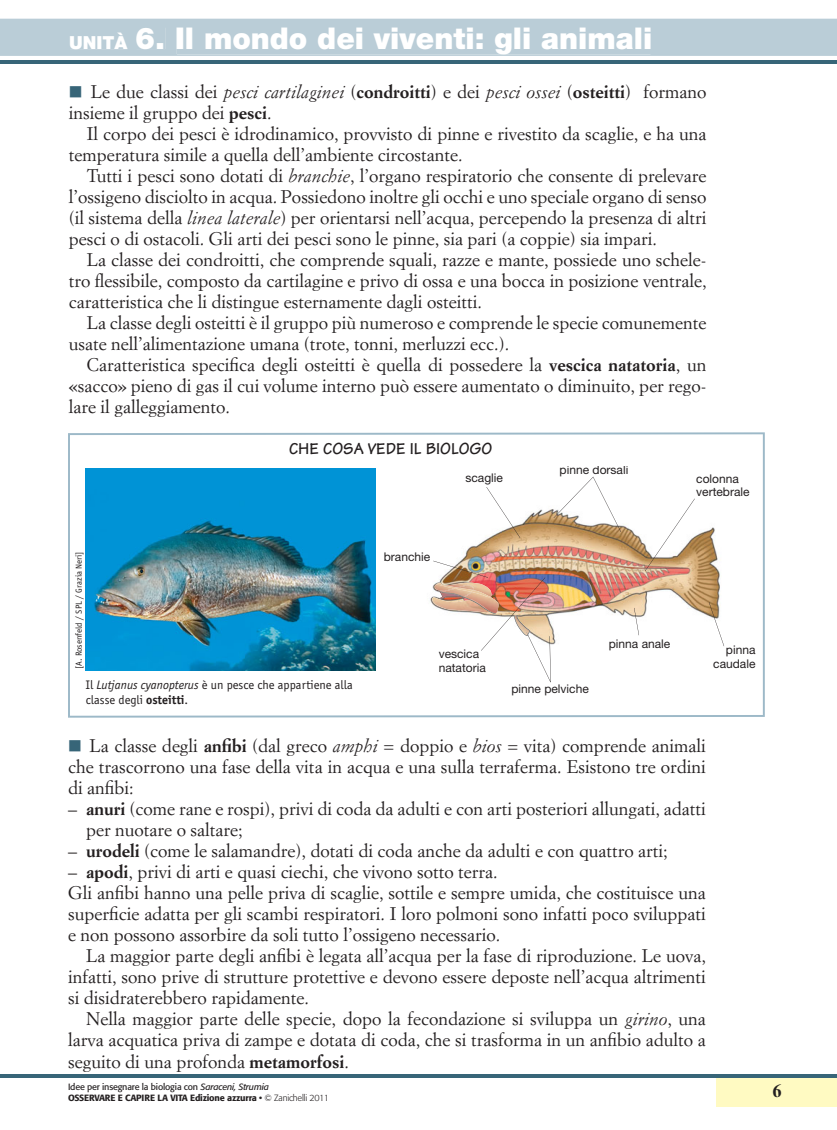
<style>
.page{position:relative;width:837px;height:1130px;background:#fff}
.page>*{position:absolute;margin:0;border:0;box-sizing:border-box;transform-origin:0 0}
.t1{font:900 30px "Helvetica Neue";color:#fff}
.t2{font:18px/21px "Simoncini Garamond";color:#231f20;text-align:justify}
.t3{font:700 18px "Times Ten";color:#231f20}
.t4{font:700 16.95px "Tekton";color:#231f20}
.t5{font:12.75px/15.8px "Officina Sans";color:#231f20}
.t6{font:12px/13.4px "Helvetica Neue";color:#231f20}
.t7{font:500 9px/10.5px "Formata";letter-spacing:-.02em;color:#231f20}
.t8{font:9px "Officina Sans";color:#231f20}
.s1{font-size:18px}
.s2{font-family:"Zapf RM";color:#376578}
.s3{font-style:italic}
.s4{font-weight:700}
.s5{font-weight:400}
.s6{font-weight:400;font-style:italic}
.s7{font-weight:300}
</style>
<div class="page">
<div style="left:716px;top:1074px;width:121px;height:32px;background:#fffac2"></div>
<hr style="left:0;top:60px;width:837px;height:3px;background:#376578">
<hr style="left:0;top:1074px;width:837px;height:3px;background:#376578">
<div style="left:0;top:19px;width:837px;height:37px;background:#bacdd7"></div>
<div style="left:70px;top:32px;width:58px;height:17px;background:#bacdd7"></div>
<div style="left:136px;top:28px;width:29px;height:21px;background:#bacdd7"></div>
<div style="left:177px;top:27px;width:474px;height:27px;background:#bacdd7"></div>
<svg style="left:68px;top:432px;width:697px;height:285px"></svg>
<svg style="left:361px;top:466px;width:404px;height:239px"></svg>
<img style="left:433px;top:560px;width:118px;height:122px">
<svg style="left:634px;top:608px;width:5px;height:27px"></svg>
<img style="left:85px;top:468px;width:290px;height:202px">
<h1 class="t1" style="left:69px;top:27px;width:585px"><span class="s1">UNITÀ</span> 6. Il mondo dei viventi: gli animali</h1>
<p class="t2" style="left:69px;top:83px;width:639px"><span class="s2">n</span> Le due classi dei <span class="s3">pesci cartilaginei</span> (<span class="s4">condroitti</span>) e dei <span class="s3">pesci ossei</span> (<span class="s4">osteitti</span>) formano insieme il gruppo dei <span class="s4">pesci</span>.</p>
<p class="t2" style="left:69px;top:125px;width:639px;text-indent:18px">Il corpo dei pesci è idrodinamico, provvisto di pinne e rivestito da scaglie, e ha una temperatura simile a quella dell’ambiente circostante.</p>
<p class="t2" style="left:69px;top:167px;width:639px;text-indent:18px">Tutti i pesci sono dotati di <span class="s3">branchie</span>, l’organo respiratorio che consente di prelevare l’ossigeno disciolto in acqua. Possiedono inoltre gli occhi e uno speciale organo di senso (il sistema della <span class="s3">linea laterale</span>) per orientarsi nell’acqua, percependo la presenza di altri pesci o di ostacoli. Gli arti dei pesci sono le pinne, sia pari (a coppie) sia impari.</p>
<p class="t2" style="left:69px;top:251px;width:639px;text-indent:18px">La classe dei condroitti, che comprende squali, razze e mante, possiede uno schele&shy;tro flessibile, composto da cartilagine e privo di ossa e una bocca in posizione ventrale, caratteristica che li distingue esternamente dagli osteitti.</p>
<p class="t2" style="left:69px;top:314px;width:639px;text-indent:18px">La classe degli osteitti è il gruppo più numeroso e comprende le specie comunemente usate nell’alimentazione umana (trote, tonni, merluzzi ecc.).</p>
<p class="t2" style="left:69px;top:356px;width:639px;text-indent:18px">Caratteristica specifica degli osteitti è quella di possedere la <span class="s4">vescica natatoria</span>, un «sacco» pieno di gas il cui volume interno può essere aumentato o diminuito, per rego&shy;lare il galleggiamento.</p>
<p class="t4" style="left:289px;top:442px;width:205px">CHE COSA VEDE IL BIOLOGO</p>
<p class="t6" style="left:465px;top:472px;width:39px">scaglie</p>
<p class="t6" style="left:560px;top:464px;width:70px">pinne dorsali</p>
<p class="t6" style="left:696px;top:473px;width:55px">colonna vertebrale</p>
<p class="t8" style="left:75px;top:669px;width:119px;rotate:-90deg">[A. Rosenfeld / SPL / Grazia Neri]</p>
<p class="t6" style="left:384px;top:551px;width:48px">branchie</p>
<p class="t6" style="left:609px;top:638px;width:63px">pinna anale</p>
<p class="t6" style="left:439px;top:648px;width:49px">vescica natatoria</p>
<p class="t6" style="left:713px;top:644px;width:44px;text-align:right">pinna caudale</p>
<p class="t5" style="left:86px;top:677px;width:268px">Il <span class="s3">Lutjanus cyanopterus</span> è un pesce che appartiene alla classe degli <span class="s4">osteitti</span>.</p>
<p class="t2" style="left:68px;top:737px;width:639px"><span class="s2">n</span> La classe degli <span class="s4">anfibi</span> (dal greco <span class="s3">amphi</span> = doppio e <span class="s3">bios</span> = vita) comprende animali che trascorrono una fase della vita in acqua e una sulla terraferma. Esistono tre ordini di anfibi:</p>
<p class="t2" style="left:86px;top:800px;width:621px;text-indent:-18px">– <span class="s4">anuri</span> (come rane e rospi), privi di coda da adulti e con arti posteriori allungati, adatti per nuotare o saltare;</p>
<p class="t2" style="left:68px;top:842px;width:601px">– <span class="s4">urodeli</span> (come le salamandre), dotati di coda anche da adulti e con quattro arti;</p>
<p class="t2" style="left:68px;top:863px;width:639px;text-align:left">– <span class="s4">apodi</span>, privi di arti e quasi ciechi, che vivono sotto terra.<br>Gli anfibi hanno una pelle priva di scaglie, sottile e sempre umida, che costituisce una superficie adatta per gli scambi respiratori. I loro polmoni sono infatti poco sviluppati e non possono assorbire da soli tutto l’ossigeno necessario.</p>
<p class="t2" style="left:68px;top:947px;width:639px;text-indent:18px">La maggior parte degli anfibi è legata all’acqua per la fase di riproduzione. Le uova, infatti, sono prive di strutture protettive e devono essere deposte nell’acqua altrimenti si disidraterebbero rapidamente.</p>
<p class="t2" style="left:68px;top:1010px;width:639px;text-indent:18px">Nella maggior parte delle specie, dopo la fecondazione si sviluppa un <span class="s3">girino</span>, una larva acquatica priva di zampe e dotata di coda, che si trasforma in un anfibio adulto a seguito di una profonda <span class="s4">metamorfosi</span>.</p>
<p class="t6" style="left:512px;top:683px;width:79px">pinne pelviche</p>
<p class="t7" style="left:68px;top:1082px;width:263px"><span class="s5">Idee per insegnare la biologia con</span> <span class="s6">Saraceni, Strumia<br></span>OSSERVARE E CAPIRE LA VITA Edizione azzurra • <span class="s7">© Zanichelli 2011</span></p>
<p class="t3" style="left:773px;top:1084px;width:10px">6</p>
</div>
